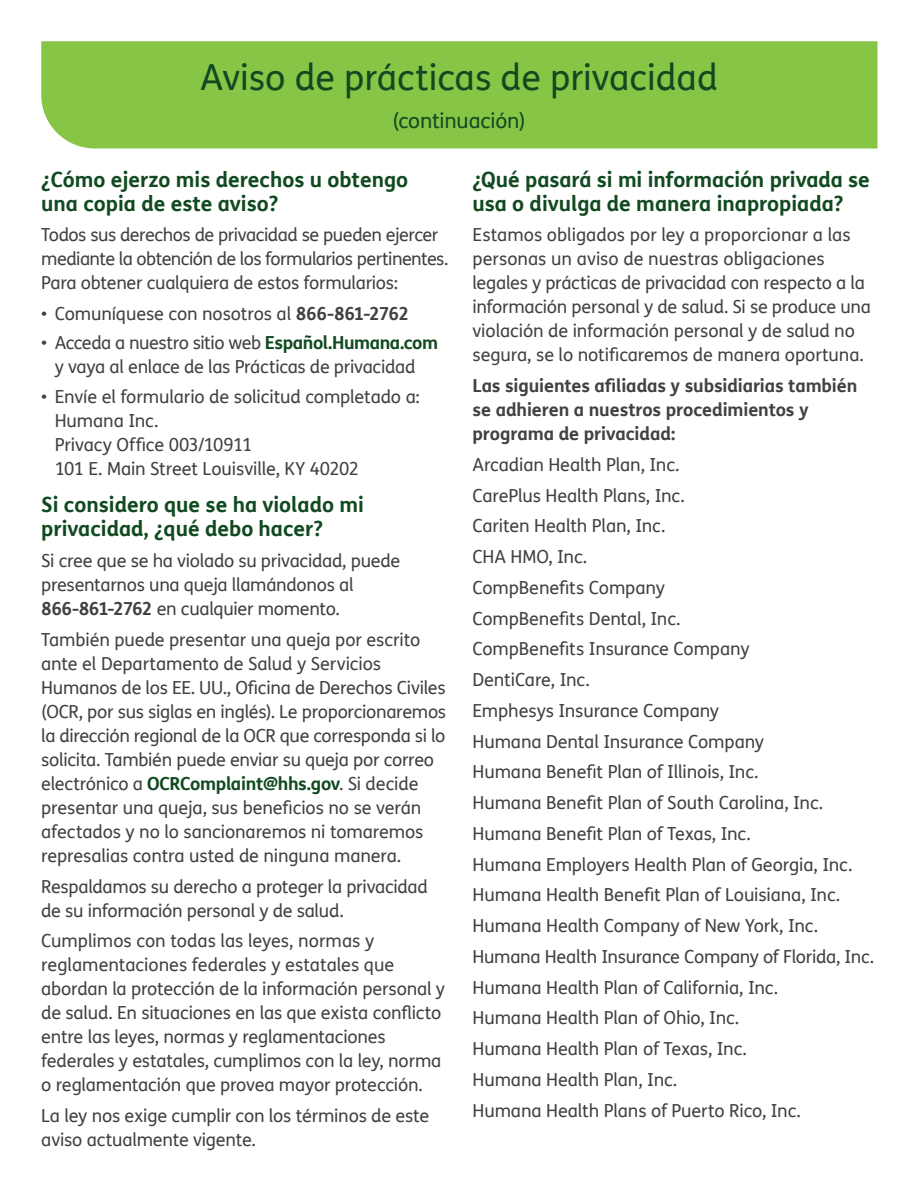
<style>
.page{position:relative;width:918px;height:1188px;background:#fff}
.page>*{position:absolute;margin:0;border:0;box-sizing:border-box;transform-origin:0 0}
.t1{font:36px "FS Humana";color:#114a21}
.Subtittle{font:700 21px/24px "FS Humana";color:#114a21}
.t2{font:21px "FS Humana";letter-spacing:-.005em;color:#114a21}
.t3{font:18px/24px "FS Humana";letter-spacing:-.01em;color:#414042}
.t4{font:700 18px/24px "FS Humana";letter-spacing:-.005em;color:#414042}
.s1{font-weight:700}
.s2{font-weight:700;color:#114a21}
</style>
<div class="page">
<div style="left:41px;top:41px;width:837px;height:107px;background:#87c546"></div>
<p class="t1" style="left:200px;top:53px;width:519px">Aviso de prácticas de privacidad</p>
<p class="t2" style="left:392px;top:106px;width:135px">(continuación)</p>
<p class="Subtittle" style="left:41px;top:166px;width:368px">¿Cómo ejerzo mis derechos u obtengo una copia de este aviso?</p>
<p class="t3" style="left:41px;top:223px;width:409px">Todos sus derechos de privacidad se pueden ejercer mediante la obtención de los formularios pertinentes.<br>Para obtener cualquiera de estos formularios:</p>
<p class="t3" style="left:41px;top:301px;width:369px">• Comuníquese con nosotros al <span class="s1">866-861-2762</span></p>
<p class="t3" style="left:41px;top:331px;width:398px;text-align:center">• Acceda a nuestro sitio web <span class="s2">Español.Humana.com </span>y vaya al enlace de las Prácticas de privacidad</p>
<p class="t3" style="left:41px;top:384px;width:380px">• Envíe el formulario de solicitud completado a:</p>
<p class="t3" style="left:55px;top:408px;width:306px">Humana Inc.<br>Privacy Office 003/10911<br>101 E. Main Street Louisville, KY 40202</p>
<p class="Subtittle" style="left:41px;top:492px;width:324px">Si considero que se ha violado mi privacidad, ¿qué debo hacer?</p>
<p class="t3" style="left:41px;top:548px;width:361px">Si cree que se ha violado su privacidad, puede presentarnos una queja llamándonos al<br><span class="s1">866-861-2762</span> en cualquier momento.</p>
<p class="t3" style="left:41px;top:627px;width:406px">También puede presentar una queja por escrito ante el Departamento de Salud y Servicios Humanos de los EE. UU., Oficina de Derechos Civiles (OCR, por sus siglas en inglés). Le proporcionaremos la dirección regional de la OCR que corresponda si lo solicita. También puede enviar su queja por correo electrónico a <span class="s2">OCRComplaint@hhs.gov</span>. Si decide presentar una queja, sus beneficios no se verán afectados y no lo sancionaremos ni tomaremos represalias contra usted de ninguna manera.</p>
<p class="t3" style="left:41px;top:874px;width:388px">Respaldamos su derecho a proteger la privacidad de su información personal y de salud.</p>
<p class="t3" style="left:41px;top:929px;width:405px">Cumplimos con todas las leyes, normas y reglamentaciones federales y estatales que abordan la protección de la información personal y de salud. En situaciones en las que exista conflicto entre las leyes, normas y reglamentaciones federales y estatales, cumplimos con la ley, norma o reglamentación que provea mayor protección.</p>
<p class="t3" style="left:41px;top:1103px;width:390px">La ley nos exige cumplir con los términos de este aviso actualmente vigente.</p>
<p class="Subtittle" style="left:472px;top:166px;width:399px">¿Qué pasará si mi información privada se usa o divulga de manera inapropiada?</p>
<p class="t3" style="left:472px;top:223px;width:400px">Estamos obligados por ley a proporcionar a las personas un aviso de nuestras obligaciones legales y prácticas de privacidad con respecto a la información personal y de salud. Si se produce una violación de información personal y de salud no segura, se lo notificaremos de manera oportuna.</p>
<p class="t4" style="left:472px;top:373px;width:386px">Las siguientes afiliadas y subsidiarias también se adhieren a nuestros procedimientos y programa de privacidad:</p>
<p class="t3" style="left:472px;top:452px;width:209px">Arcadian Health Plan, Inc.</p>
<p class="t3" style="left:472px;top:483px;width:214px">CarePlus Health Plans, Inc.</p>
<p class="t3" style="left:472px;top:514px;width:194px">Cariten Health Plan, Inc.</p>
<p class="t3" style="left:472px;top:544px;width:116px">CHA HMO, Inc.</p>
<p class="t3" style="left:472px;top:575px;width:194px">CompBenefits Company</p>
<p class="t3" style="left:472px;top:606px;width:210px">CompBenefits Dental, Inc.</p>
<p class="t3" style="left:472px;top:637px;width:278px">CompBenefits Insurance Company</p>
<p class="t3" style="left:472px;top:667px;width:119px">DentiCare, Inc.</p>
<p class="t3" style="left:472px;top:698px;width:248px">Emphesys Insurance Company</p>
<p class="t3" style="left:472px;top:729px;width:293px">Humana Dental Insurance Company</p>
<p class="t3" style="left:472px;top:760px;width:288px">Humana Benefit Plan of Illinois, Inc.</p>
<p class="t3" style="left:472px;top:790px;width:352px">Humana Benefit Plan of South Carolina, Inc.</p>
<p class="t3" style="left:472px;top:821px;width:280px">Humana Benefit Plan of Texas, Inc.</p>
<p class="t3" style="left:472px;top:852px;width:381px">Humana Employers Health Plan of Georgia, Inc.</p>
<p class="t3" style="left:472px;top:883px;width:369px">Humana Health Benefit Plan of Louisiana, Inc.</p>
<p class="t3" style="left:472px;top:913px;width:347px">Humana Health Company of New York, Inc.</p>
<p class="t3" style="left:472px;top:944px;width:403px">Humana Health Insurance Company of Florida, Inc.</p>
<p class="t3" style="left:472px;top:975px;width:307px">Humana Health Plan of California, Inc.</p>
<p class="t3" style="left:472px;top:1006px;width:268px">Humana Health Plan of Ohio, Inc.</p>
<p class="t3" style="left:472px;top:1036px;width:276px">Humana Health Plan of Texas, Inc.</p>
<p class="t3" style="left:472px;top:1067px;width:206px">Humana Health Plan, Inc.</p>
<p class="t3" style="left:472px;top:1098px;width:330px">Humana Health Plans of Puerto Rico, Inc.</p>
</div>
